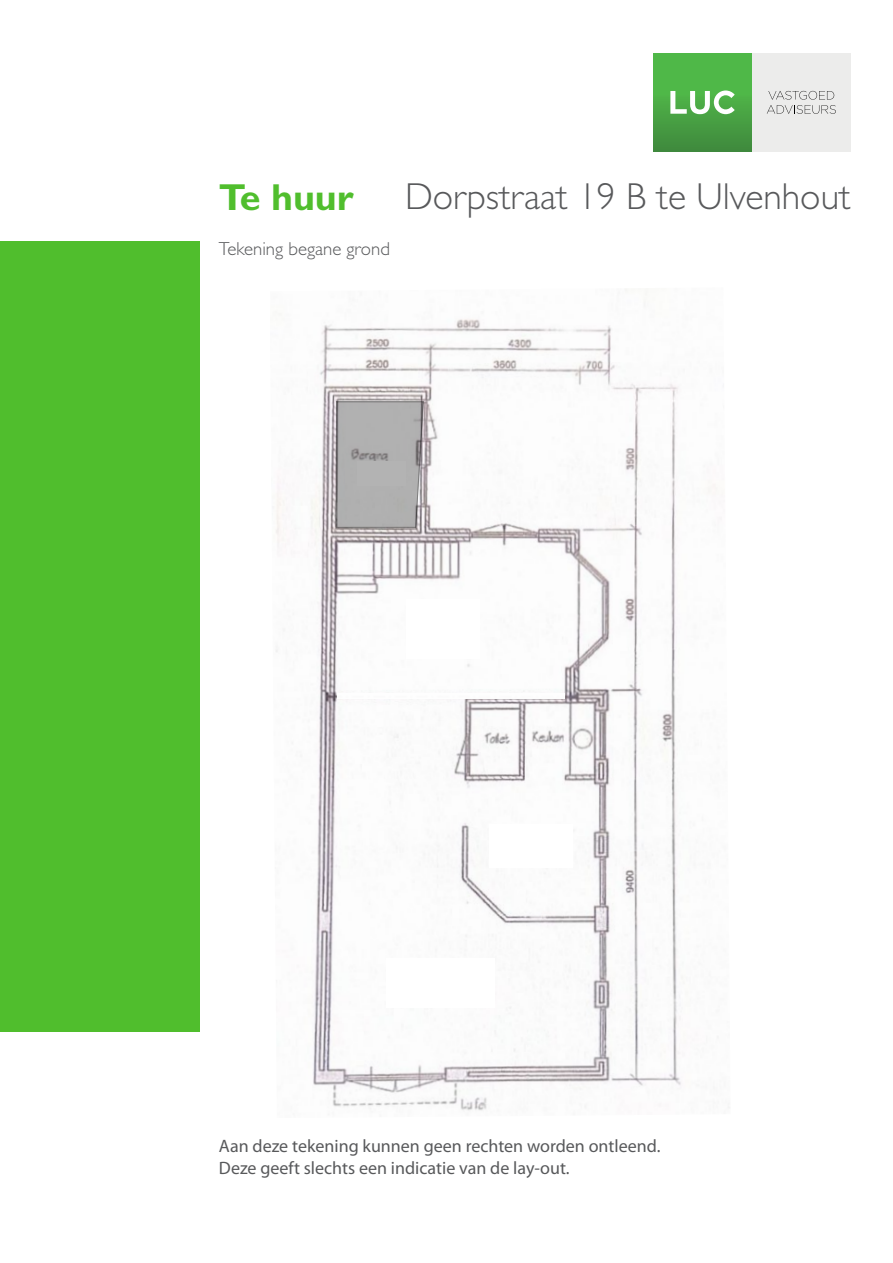
<style>
.page{position:relative;width:893px;height:1263px;background:#fff}
.page>*{position:absolute;margin:0;border:0;box-sizing:border-box;transform-origin:0 0}
.t1{font:300 37.65px "Gill Sans";color:#58595b}
.t2{font:700 37.65px "Gill Sans";color:#50be2d}
.t3{font:300 18.75px "Gill Sans";color:#58595b}
.t4{font:18px/21.6px "Myriad Pro";color:#58595b}
</style>
<div class="page">
<div style="left:0;top:241px;width:200px;height:791px;background:#50be2d"></div>
<img style="left:276px;top:289px;width:453px;height:822px">
<div style="left:752px;top:53px;width:98px;height:98px;background:#ececeb"></div>
<svg style="left:767px;top:91px;width:69px;height:23px"></svg>
<div style="left:653px;top:53px;width:99px;height:98px;background:linear-gradient(to bottom,#53c44b,#428f3f)"></div>
<svg style="left:670px;top:90px;width:65px;height:24px"></svg>
<div style="left:386px;top:958px;width:108px;height:50px;background:#fff"></div>
<div style="left:406px;top:600px;width:73px;height:59px;background:#fff"></div>
<div style="left:489px;top:824px;width:84px;height:43px;background:#fff"></div>
<svg style="left:336px;top:400px;width:88px;height:128px"></svg>
<div style="left:337px;top:693px;width:227px;height:6px;background:#fff"></div>
<h1 class="t2" style="left:219px;top:175px;width:136px">Te huur</h1>
<p class="t3" style="left:219px;top:238px;width:172px">Tekening begane grond</p>
<h1 class="t1" style="left:405px;top:175px;width:447px">Dorpstraat 19 B te Ulvenhout</h1>
<p class="t4" style="left:219px;top:1135px;width:443px">Aan deze tekening kunnen geen rechten worden ontleend.<br>Deze geeft slechts een indicatie van de lay-out.</p>
</div>
